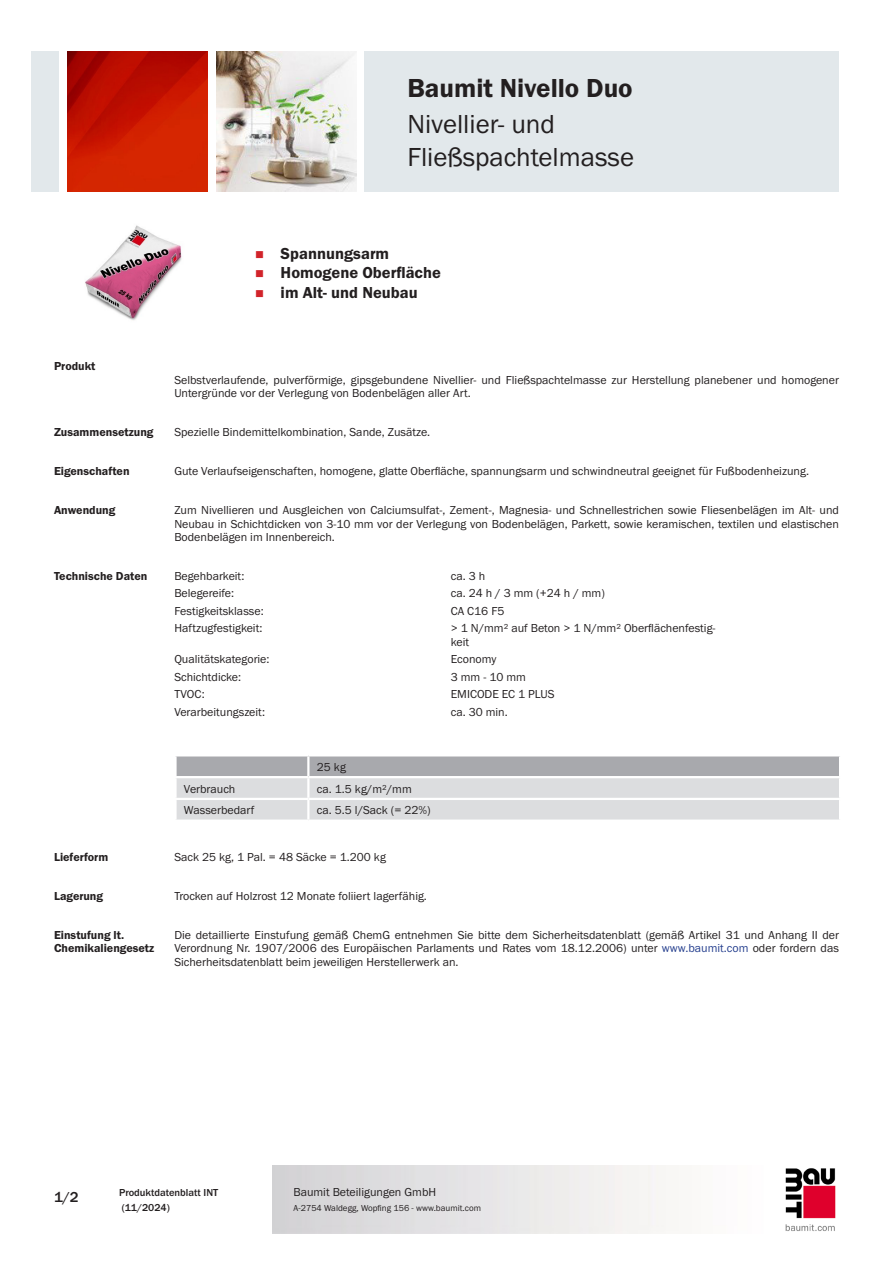
<style>
.page{position:relative;width:893px;height:1263px;background:#fff}
.page>*{position:absolute;margin:0;border:0;box-sizing:border-box;transform-origin:0 0}
.PDS_Produktname_Land{font:27px/32.4px "BM Franklin Gothic URW Boo";color:#231f20}
.PDS_Produktname{font:27px "BM Franklin Gothic URW Dem";color:#231f20}
.t1{font:16.5px "BM Franklin Gothic URW Dem";color:#231f20}
.t2{font:500 15px "BM Franklin Gothic URW";color:#231f20}
.PDS_Standard{font:12px/13.5px "BM Franklin Gothic URW Boo";color:#231f20;text-align:justify}
.PDS_Standard_linksbü{font:12px/13.5px "BM Franklin Gothic URW Boo";color:#231f20}
.PDS_Header{font:12px/13.5px "BM Franklin Gothic URW Dem";color:#231f20}
.t3{font:500 10.5px/15px "BM Franklin Gothic URW";color:#231f20}
.t4{font:9px "BM Franklin Gothic URW Boo";color:#231f20}
.s1{color:#253f8e}
</style>
<div class="page">
<img style="left:785px;top:1168px;width:51px;height:63px">
<div style="left:32px;top:51px;width:27px;height:140px;background:#e2e8eb"></div>
<img style="left:68px;top:52px;width:140px;height:139px">
<img style="left:216px;top:51px;width:141px;height:140px">
<div style="left:365px;top:51px;width:474px;height:140px;background:#e2e8eb"></div>
<img style="left:85px;top:225px;width:97px;height:95px">
<svg style="left:175px;top:755px;width:665px;height:65px;background:#cfd0d3"></svg>
<hr style="left:308px;top:819px;width:533px;height:3px;background:#fff">
<p class="PDS_Produktname" style="left:407px;top:71px;width:227px">Baumit Nivello Duo</p>
<p class="PDS_Produktname_Land" style="left:407px;top:109px;width:228px">Nivellier- und<br>Fließspachtelmasse</p>
<p class="PDS_Header" style="left:54px;top:360px;width:43px">Produkt</p>
<p class="t1" style="left:281px;top:243px;width:110px">Spannungsarm</p>
<p class="t1" style="left:281px;top:263px;width:162px">Homogene Oberfläche</p>
<p class="t1" style="left:281px;top:282px;width:138px">im Alt- und Neubau</p>
<p class="PDS_Standard" style="left:174px;top:373px;width:666px">Selbstverlaufende, pulverförmige, gipsgebundene Nivellier- und Fließspachtelmasse zur Herstellung planebener und homogener<br>Untergründe vor der Verlegung von Bodenbelägen aller Art.</p>
<p class="PDS_Header" style="left:54px;top:426px;width:101px">Zusammensetzung</p>
<p class="PDS_Standard" style="left:174px;top:426px;width:257px">Spezielle Bindemittelkombination, Sande, Zusätze.</p>
<p class="PDS_Header" style="left:54px;top:465px;width:77px">Eigenschaften</p>
<p class="PDS_Standard" style="left:174px;top:465px;width:636px">Gute Verlaufseigenschaften, homogene, glatte Oberfläche, spannungsarm und schwindneutral geeignet für Fußbodenheizung.</p>
<p class="PDS_Header" style="left:54px;top:503px;width:63px">Anwendung</p>
<p class="PDS_Standard" style="left:174px;top:503px;width:666px">Zum Nivellieren und Ausgleichen von Calciumsulfat-, Zement-, Magnesia- und Schnellestrichen sowie Fliesenbelägen im Alt- und Neubau in Schichtdicken von 3-10 mm vor der Verlegung von Bodenbelägen, Parkett, sowie keramischen, textilen und elastischen Bodenbelägen im Innenbereich.</p>
<p class="PDS_Header" style="left:54px;top:569px;width:95px">Technische Daten</p>
<p class="PDS_Standard_linksbü" style="left:174px;top:569px;width:72px">Begehbarkeit:</p>
<p class="PDS_Standard_linksbü" style="left:451px;top:569px;width:36px">ca. 3 h</p>
<p class="PDS_Standard_linksbü" style="left:174px;top:587px;width:61px">Belegereife:</p>
<p class="PDS_Standard_linksbü" style="left:451px;top:587px;width:156px">ca. 24 h / 3 mm (+24 h / mm)</p>
<p class="PDS_Standard_linksbü" style="left:174px;top:604px;width:91px">Festigkeitsklasse:</p>
<p class="PDS_Standard_linksbü" style="left:451px;top:604px;width:55px">CA C16 F5</p>
<p class="PDS_Standard_linksbü" style="left:174px;top:622px;width:90px">Haftzugfestigkeit:</p>
<p class="PDS_Standard_linksbü" style="left:451px;top:622px;width:266px">&gt; 1 N/mm² auf Beton &gt; 1 N/mm² Oberflächenfestig&shy;keit</p>
<p class="PDS_Standard_linksbü" style="left:174px;top:653px;width:97px">Qualitätskategorie:</p>
<p class="PDS_Standard_linksbü" style="left:451px;top:653px;width:47px">Economy</p>
<p class="PDS_Standard_linksbü" style="left:174px;top:670px;width:68px">Schichtdicke:</p>
<p class="PDS_Standard_linksbü" style="left:451px;top:670px;width:77px">3 mm - 10 mm</p>
<p class="PDS_Standard_linksbü" style="left:174px;top:688px;width:32px">TVOC:</p>
<p class="PDS_Standard_linksbü" style="left:451px;top:688px;width:105px">EMICODE EC 1 PLUS</p>
<p class="PDS_Standard_linksbü" style="left:174px;top:705px;width:92px">Verarbeitungszeit:</p>
<p class="PDS_Standard_linksbü" style="left:451px;top:705px;width:59px">ca. 30 min.</p>
<p class="PDS_Standard_linksbü" style="left:317px;top:760px;width:31px">25 kg</p>
<p class="PDS_Standard_linksbü" style="left:184px;top:782px;width:53px">Verbrauch</p>
<p class="PDS_Standard_linksbü" style="left:317px;top:782px;width:96px">ca. 1.5 kg/m²/mm</p>
<p class="PDS_Standard_linksbü" style="left:184px;top:804px;width:72px">Wasserbedarf</p>
<p class="PDS_Standard_linksbü" style="left:317px;top:804px;width:115px">ca. 5.5 l/Sack (= 22%)</p>
<p class="PDS_Header" style="left:54px;top:850px;width:56px">Lieferform</p>
<p class="PDS_Standard" style="left:174px;top:850px;width:213px">Sack 25 kg, 1 Pal. = 48 Säcke = 1.200 kg</p>
<p class="PDS_Header" style="left:54px;top:889px;width:51px">Lagerung</p>
<p class="PDS_Standard" style="left:174px;top:889px;width:254px">Trocken auf Holzrost 12 Monate foliiert lagerfähig.</p>
<p class="PDS_Header" style="left:54px;top:928px;width:102px">Einstufung lt.<br>Chemikaliengesetz</p>
<p class="PDS_Standard" style="left:174px;top:928px;width:666px">Die detaillierte Einstufung gemäß ChemG entnehmen Sie bitte dem Sicherheitsdatenblatt (gemäß Artikel 31 und Anhang II der Verordnung Nr. 1907/2006 des Europäischen Parlaments und Rates vom 18.12.2006) unter <span class="s1">www.baumit.com</span> oder fordern das Sicherheitsdatenblatt beim jeweiligen Herstellerwerk an.</p>
<p class="t2" style="left:54px;top:1188px;width:26px">1/2</p>
<p class="t3" style="left:119px;top:1185px;width:101px">Produktdatenblatt INT (11/2024)</p>
<p class="PDS_Standard" style="left:293px;top:1185px;width:144px">Baumit Beteiligungen GmbH</p>
<p class="t4" style="left:293px;top:1202px;width:189px">A-2754 Waldegg, Wopfing 156 - www.baumit.com</p>
</div>
